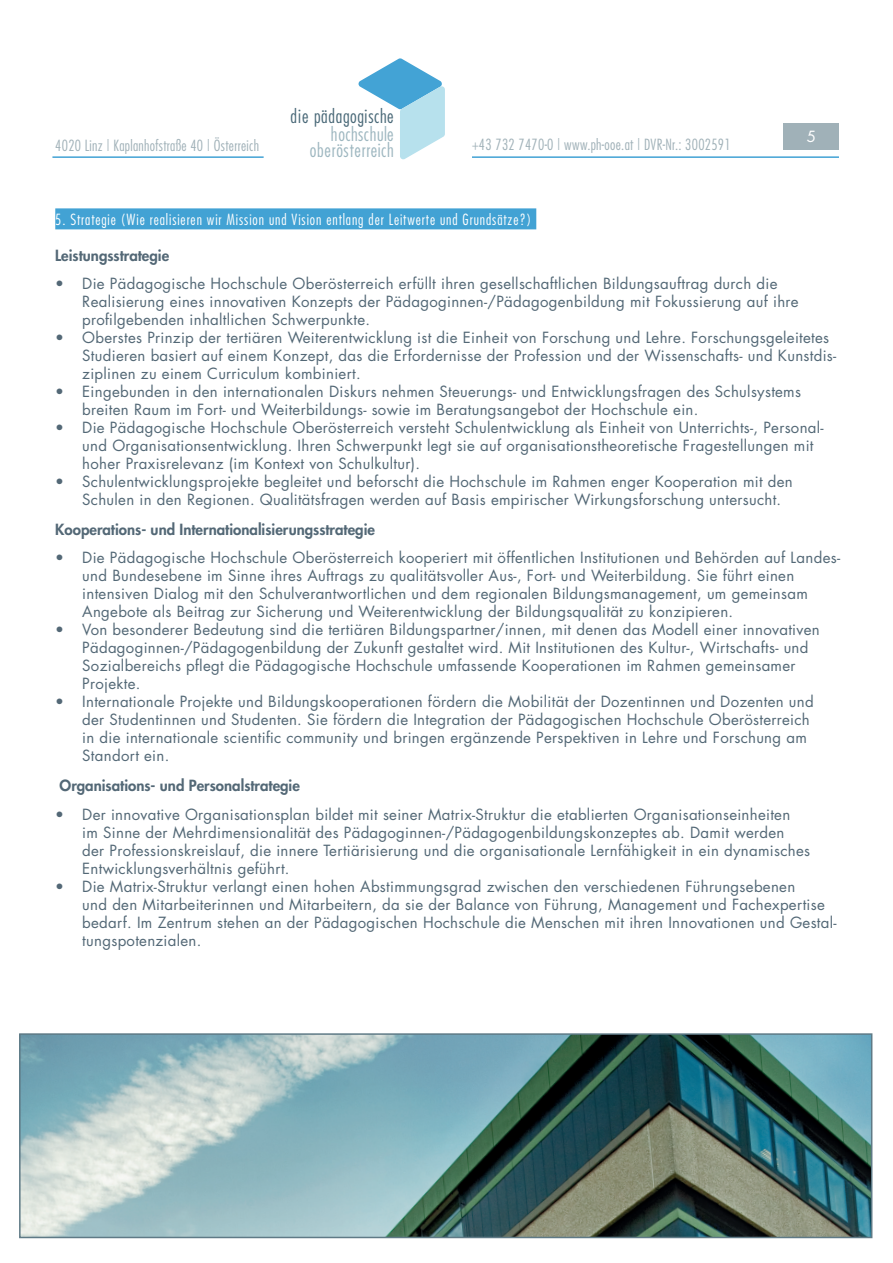
<style>
.page{position:relative;width:893px;height:1263px;background:#fff}
.page>*{position:absolute;margin:0;border:0;box-sizing:border-box;transform-origin:0 0}
.t1{font:300 condensed 18.75px/16.4px "Futura";letter-spacing:.04em;color:#9eb7c0;text-align:right}
.t2{font:300 condensed 18.75px "Futura";letter-spacing:.04em;color:#4a6978}
.t3{font:15px/18px "Futura";letter-spacing:.02em;color:#536876}
.t4{font:800 15px "Futura";color:#536876}
.t5{font:300 condensed 15px "Futura";letter-spacing:.02em;color:#a0b1b8}
.t6{font:300 condensed 15px "Futura";letter-spacing:.06em;color:#fff}
.t7{font:15px "Futura";color:#fff}
</style>
<div class="page">
<svg style="left:358px;top:58px;width:87px;height:102px"></svg>
<hr style="left:52px;top:156px;width:212px;height:2px;background:#42a2d4">
<hr style="left:472px;top:156px;width:367px;height:2px;background:#42a2d4">
<div style="left:784px;top:123px;width:55px;height:27px;background:#a0b1b8"></div>
<img style="left:22px;top:1036px;width:847px;height:199px">
<div style="left:19px;top:1033px;width:853px;height:205px;border:2px solid #5f7a86"></div>
<div style="left:55px;top:208px;width:481px;height:21px;background:#42a2d4"></div>
<p class="t2" style="left:290px;top:105px;width:105px">die pädagogische</p>
<p class="t1" style="left:310px;top:126px;width:86px">hochschule oberösterreich</p>
<p class="t7" style="left:807px;top:127px;width:11px">5</p>
<p class="t5" style="left:55px;top:136px;width:205px">4020 Linz | Kaplanhofstraße 40 | Österreich</p>
<p class="t5" style="left:472px;top:135px;width:260px">+43 732 7470-0 | www.ph-ooe.at | DVR-Nr.: 3002591</p>
<p class="t6" style="left:55px;top:210px;width:478px">5. Strategie (Wie realisieren wir Mission und Vision entlang der Leitwerte und Grundsätze?)</p>
<p class="t4" style="left:55px;top:245px;width:115px">Leistungsstrategie</p>
<p class="t3" style="left:82px;top:274px;width:718px;text-indent:-27px">• Die Pädagogische Hochschule Oberösterreich erfüllt ihren gesellschaftlichen Bildungsauftrag durch die<br>Realisierung eines innovativen Konzepts der Pädagoginnen-/Pädagogenbildung mit Fokussierung auf ihre profilgebenden inhaltlichen Schwerpunkte.</p>
<p class="t3" style="left:82px;top:328px;width:755px;text-indent:-27px">• Oberstes Prinzip der tertiären Weiterentwicklung ist die Einheit von Forschung und Lehre. Forschungsgeleitetes<br>Studieren basiert auf einem Konzept, das die Erfordernisse der Profession und der Wissenschafts- und Kunstdis&shy;ziplinen zu einem Curriculum kombiniert.</p>
<p class="t3" style="left:82px;top:382px;width:720px;text-indent:-27px">• Eingebunden in den internationalen Diskurs nehmen Steuerungs- und Entwicklungsfragen des Schulsystems breiten Raum im Fort- und Weiterbildungs- sowie im Beratungsangebot der Hochschule ein.</p>
<p class="t3" style="left:82px;top:418px;width:743px;text-indent:-27px">• Die Pädagogische Hochschule Oberösterreich versteht Schulentwicklung als Einheit von Unterrichts-, Personal&shy;und Organisationsentwicklung. Ihren Schwerpunkt legt sie auf organisationstheoretische Fragestellungen mit hoher Praxisrelevanz (im Kontext von Schulkultur).</p>
<p class="t3" style="left:82px;top:472px;width:712px;text-indent:-27px">• Schulentwicklungsprojekte begleitet und beforscht die Hochschule im Rahmen enger Kooperation mit den<br>Schulen in den Regionen. Qualitätsfragen werden auf Basis empirischer Wirkungsforschung untersucht.</p>
<p class="t4" style="left:55px;top:520px;width:321px">Kooperations- und Internationalisierungsstrategie</p>
<p class="t3" style="left:82px;top:549px;width:759px;text-indent:-27px">• Die Pädagogische Hochschule Oberösterreich kooperiert mit öffentlichen Institutionen und Behörden auf Landes&shy;und Bundesebene im Sinne ihres Auftrags zu qualitätsvoller Aus-, Fort- und Weiterbildung. Sie führt einen intensiven Dialog mit den Schulverantwortlichen und dem regionalen Bildungsmanagement, um gemeinsam Angebote als Beitrag zur Sicherung und Weiterentwicklung der Bildungsqualität zu konzipieren.</p>
<p class="t3" style="left:82px;top:621px;width:739px;text-indent:-27px">• Von besonderer Bedeutung sind die tertiären Bildungspartner/innen, mit denen das Modell einer innovativen Pädagoginnen-/Pädagogenbildung der Zukunft gestaltet wird. Mit Institutionen des Kultur-, Wirtschafts- und Sozialbereichs pflegt die Pädagogische Hochschule umfassende Kooperationen im Rahmen gemeinsamer Projekte.</p>
<p class="t3" style="left:82px;top:693px;width:733px;text-indent:-27px">• Internationale Projekte und Bildungskooperationen fördern die Mobilität der Dozentinnen und Dozenten und der Studentinnen und Studenten. Sie fördern die Integration der Pädagogischen Hochschule Oberösterreich in die internationale scientific community und bringen ergänzende Perspektiven in Lehre und Forschung am Standort ein.</p>
<p class="t4" style="left:60px;top:776px;width:242px">Organisations- und Personalstrategie</p>
<p class="t3" style="left:82px;top:805px;width:729px;text-indent:-27px">• Der innovative Organisationsplan bildet mit seiner Matrix-Struktur die etablierten Organisationseinheiten<br>im Sinne der Mehrdimensionalität des Pädagoginnen-/Pädagogenbildungskonzeptes ab. Damit werden der Professionskreislauf, die innere Tertiärisierung und die organisationale Lernfähigkeit in ein dynamisches Entwicklungsverhältnis geführt.</p>
<p class="t3" style="left:82px;top:877px;width:756px;text-indent:-27px">• Die Matrix-Struktur verlangt einen hohen Abstimmungsgrad zwischen den verschiedenen Führungsebenen<br>und den Mitarbeiterinnen und Mitarbeitern, da sie der Balance von Führung, Management und Fachexpertise bedarf. Im Zentrum stehen an der Pädagogischen Hochschule die Menschen mit ihren Innovationen und Gestal&shy;tungspotenzialen.</p>
</div>
